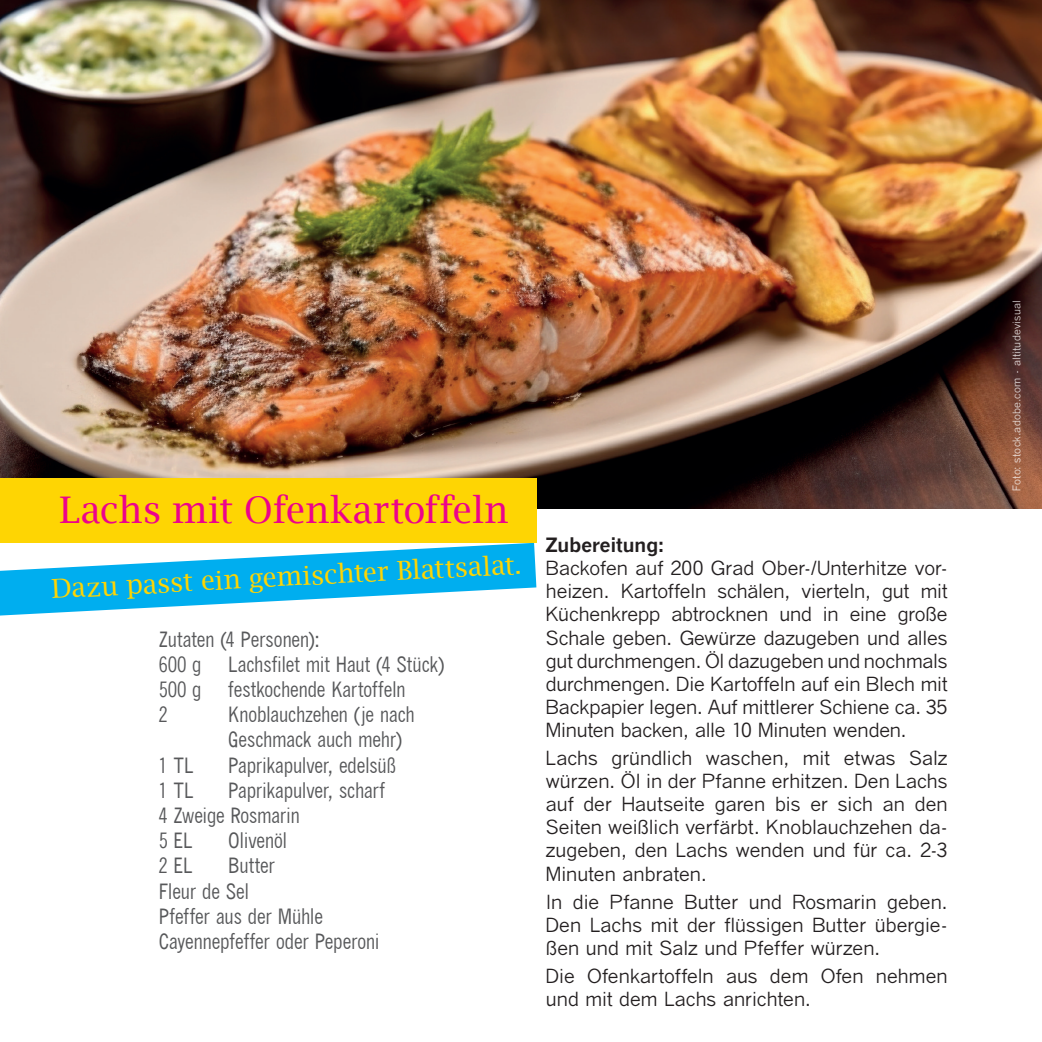
<style>
.page{position:relative;width:1042px;height:1042px;background:#fff}
.page>*{position:absolute;margin:0;border:0;box-sizing:border-box;transform-origin:0 0}
.t1{font:36.75px "Lucida Bright";letter-spacing:.01em;color:#ed028c}
.t2{font:26.25px "Lucida Bright";color:#fed503}
.t3{font:21px/25.2px "Quick Type Condensed";letter-spacing:-.01em;color:#57585a}
.t4{font:19.25px/23.1px "Quick Type";color:#231f20;text-align:justify}
.t5{font:700 19.25px "Quick Type";letter-spacing:.005em;color:#231f20}
.t6{font:10.5px "Quick Type";letter-spacing:.02em;color:#fff}
</style>
<div class="page">
<img style="left:0;top:0;width:1042px;height:509px">
<svg style="left:0;top:543px;width:536px;height:72px"></svg>
<div style="left:0;top:478px;width:536px;height:65px;background:#fed503"></div>
<h1 class="t1" style="left:60px;top:489px;width:450px">Lachs mit Ofenkartoffeln</h1>
<h2 class="t2" style="left:51px;top:574px;width:472px;rotate:-3deg">Dazu passt ein gemischter Blattsalat.</h2>
<p class="t3" style="left:159px;top:626px;width:162px">Zutaten (4 Personen):<br>600 g</p>
<p class="t3" style="left:228px;top:651px;width:218px">Lachsfilet mit Haut (4 Stück)</p>
<p class="t3" style="left:159px;top:677px;width:44px">500 g</p>
<p class="t3" style="left:228px;top:677px;width:179px">festkochende Kartoffeln</p>
<p class="t3" style="left:159px;top:702px;width:10px">2</p>
<p class="t3" style="left:228px;top:702px;width:188px">Knoblauchzehen (je nach<br>Geschmack auch mehr)</p>
<p class="t3" style="left:159px;top:752px;width:36px">1 TL</p>
<p class="t3" style="left:228px;top:752px;width:170px">Paprikapulver, edelsüß</p>
<p class="t3" style="left:159px;top:777px;width:36px">1 TL</p>
<p class="t3" style="left:159px;top:777px;width:228px;text-indent:69px">Paprikapulver, scharf<br>4 Zweige Rosmarin<br>5 EL</p>
<p class="t3" style="left:228px;top:828px;width:61px">Olivenöl</p>
<p class="t3" style="left:159px;top:853px;width:35px">2 EL</p>
<p class="t3" style="left:159px;top:853px;width:222px;text-indent:69px">Butter<br>Fleur de Sel<br>Pfeffer aus der Mühle<br>Cayennepfeffer oder Peperoni</p>
<p class="t5" style="left:546px;top:533px;width:120px">Zubereitung:</p>
<p class="t4" style="left:546px;top:557px;width:403px">Backofen auf 200 Grad Ober-/Unterhitze vor&shy;heizen. Kartoffeln schälen, vierteln, gut mit Küchenkrepp abtrocknen und in eine große Schale geben. Gewürze dazugeben und alles gut durchmengen. Öl dazugeben und nochmals durchmengen. Die Kartoffeln auf ein Blech mit Backpapier legen. Auf mittlerer Schiene ca. 35<br>Minuten backen, alle 10 Minuten wenden.</p>
<p class="t4" style="left:546px;top:746px;width:403px">Lachs gründlich waschen, mit etwas Salz würzen. Öl in der Pfanne erhitzen. Den Lachs auf der Hautseite garen bis er sich an den Seiten weißlich verfärbt. Knoblauchzehen da&shy;zugeben, den Lachs wenden und für ca. 2-3<br>Minuten anbraten.</p>
<p class="t4" style="left:546px;top:890px;width:403px">In die Pfanne Butter und Rosmarin geben.<br>Den Lachs mit der flüssigen Butter übergie&shy;ßen und mit Salz und Pfeffer würzen.</p>
<p class="t4" style="left:546px;top:964px;width:403px">Die Ofenkartoffeln aus dem Ofen nehmen und mit dem Lachs anrichten.</p>
<p class="t6" style="left:1010px;top:491px;width:192px;rotate:-90deg">Foto: stock.adobe.com - altitudevisual</p>
</div>
